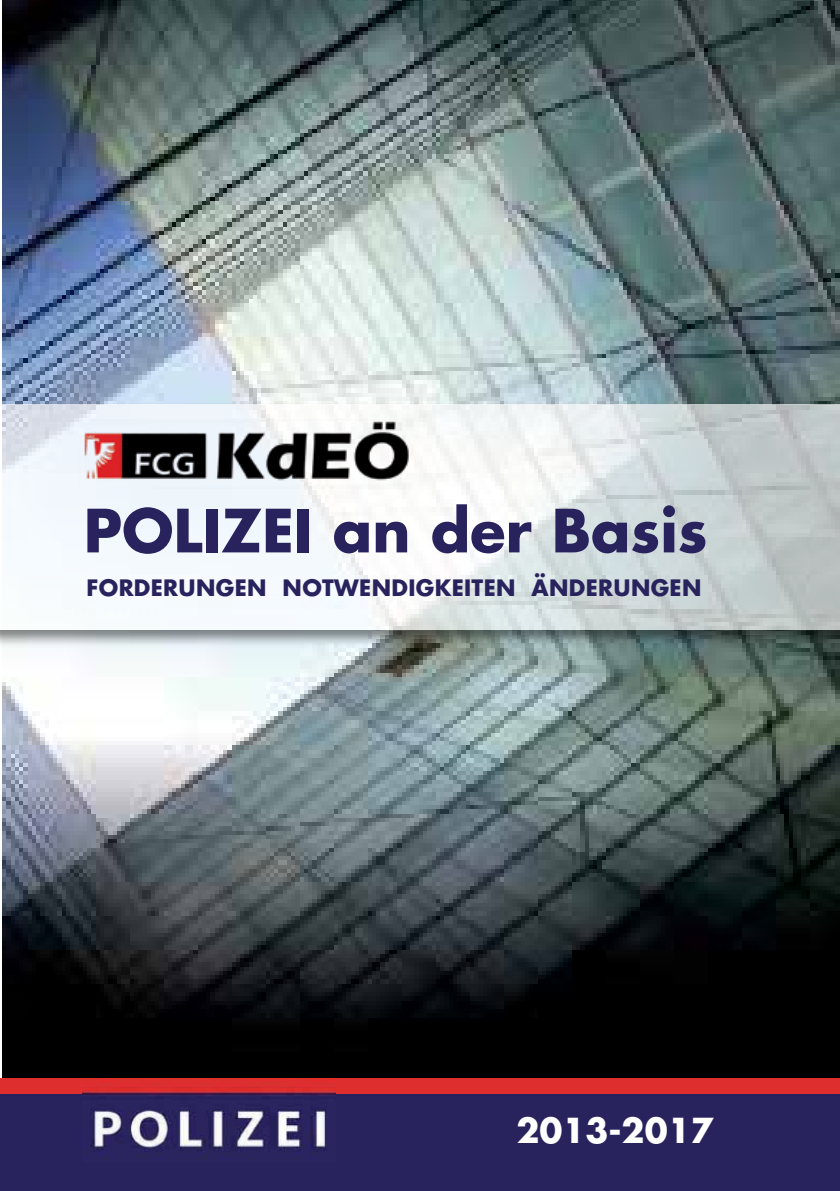
<style>
.page{position:relative;width:840px;height:1191px;background:#fff}
.page>*{position:absolute;margin:0;border:0;box-sizing:border-box;transform-origin:0 0}
.t1{font:700 58px "Futura";color:#29235d}
.t2{font:700 33.6px "Futura";color:#fff}
.t3{font:700 22px "Futura";letter-spacing:.015em;color:#29235d}
</style>
<div class="page">
<img style="left:2px;top:0;width:837px;height:1078px">
<div style="left:0;top:401px;width:839px;height:248px;background:#000;opacity:.75"></div>
<svg style="left:0;top:404px;width:839px;height:225px"></svg>
<img style="left:79px;top:420px;width:333px;height:68px">
<div style="left:0;top:1078px;width:839px;height:18px;background:#de2e2e"></div>
<div style="left:0;top:1094px;width:839px;height:97px;background:#29235d"></div>
<img style="left:82px;top:1087px;width:253px;height:73px">
<h1 class="t1" style="left:84px;top:490px;width:625px">POLIZEI AN DER BASIS</h1>
<p class="t3" style="left:86px;top:572px;width:616px">FORDERUNGEN NOTWENDIGKEITEN ÄNDERUNGEN</p>
<h2 class="t2" style="left:516px;top:1106px;width:198px">2013-2017</h2>
</div>
